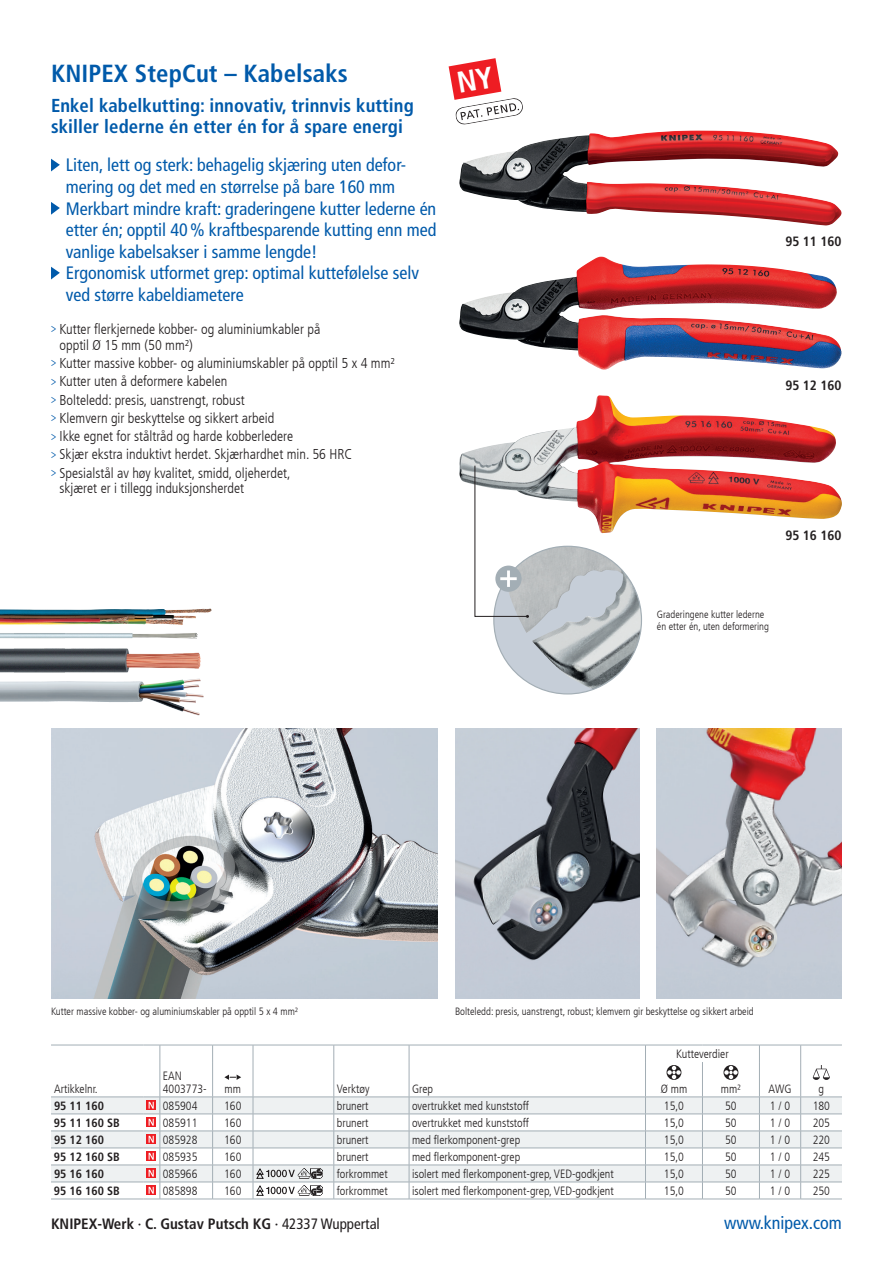
<style>
.page{position:relative;width:893px;height:1263px;background:#fff}
.page>*{position:absolute;margin:0;border:0;box-sizing:border-box;transform-origin:0 0}
.t1{font:700 condensed 24.75px "Frutiger LT Com";letter-spacing:.005em;color:#015aaa}
.t2{font:700 condensed 18.75px/21px "Frutiger LT Com";letter-spacing:.005em;color:#015aaa}
.t3{font:condensed 18px/21.6px "Frutiger LT Com";color:#015aaa}
.t4{font:700 condensed 15px "Frutiger LT Com";color:#231f20}
.t5{font:300 condensed 14.25px/18.3px "Frutiger LT Com";color:#231f20}
.t6{font:700 condensed 13.5px "Frutiger LT Com";color:#231f20}
.t7{font:300 condensed 12px/12.8px "Frutiger LT Com";color:#231f20}
.t8{font:700 condensed 12px "Frutiger LT Com";color:#231f20}
.t9{font:300 condensed 10.5px/12.8px "Frutiger LT Com";color:#231f20}
.s1{font-weight:400;font-size:12px;color:#015aaa}
.s2{font-weight:400}
</style>
<div class="page">
<img style="left:51px;top:729px;width:387px;height:269px">
<img style="left:657px;top:729px;width:185px;height:269px">
<img style="left:455px;top:729px;width:185px;height:269px">
<img style="left:459px;top:130px;width:383px;height:96px">
<img style="left:459px;top:259px;width:383px;height:111px">
<img style="left:459px;top:395px;width:383px;height:138px">
<img style="left:0;top:608px;width:210px;height:6px">
<img style="left:64px;top:654px;width:137px;height:26px">
<img style="left:0;top:654px;width:64px;height:19px">
<img style="left:64px;top:614px;width:136px;height:40px">
<img style="left:0;top:614px;width:64px;height:40px">
<img style="left:0;top:679px;width:198px;height:23px">
<div style="left:494px;top:546px;width:147px;height:148px;background:#c6ced8;border-radius:50%"></div>
<img style="left:507px;top:546px;width:134px;height:143px">
<svg style="left:474px;top:465px;width:55px;height:153px"></svg>
<svg style="left:51px;top:159px;width:9px;height:12px"></svg>
<svg style="left:51px;top:202px;width:9px;height:13px"></svg>
<svg style="left:51px;top:267px;width:9px;height:12px"></svg>
<svg style="left:51px;top:1045px;width:791px;height:155px"></svg>
<svg style="left:449px;top:58px;width:74px;height:67px"></svg>
<h1 class="t1" style="left:51px;top:59px;width:298px">KNIPEX StepCut – Kabelsaks</h1>
<h2 class="t2" style="left:51px;top:95px;width:364px">Enkel kabelkutting: innovativ, trinnvis kutting skiller lederne én etter én for å spare energi</h2>
<p class="t3" style="left:66px;top:155px;width:372px">Liten, lett og sterk: behagelig skjæring uten defor&shy;mering og det med en størrelse på bare 160 mm Merkbart mindre kraft: graderingene kutter lederne én etter én; opptil 40% kraftbesparende kutting enn med vanlige kabelsakser i samme lengde!<br>Ergonomisk utformet grep: optimal kuttefølelse selv ved større kabeldiametere</p>
<p class="t5" style="left:60px;top:321px;width:262px;line-height:15.8px;text-indent:-9px"><span class="s1">&gt;</span> Kutter flerkjernede kobber- og aluminiumkabler på opptil Ø 15 mm (50 mm²)</p>
<p class="t5" style="left:51px;top:354px;width:345px"><span class="s1">&gt;</span> Kutter massive kobber- og aluminiumskabler på opptil 5 x 4 mm² <span class="s1">&gt;</span> Kutter uten å deformere kabelen<br><span class="s1">&gt;</span> Bolteledd: presis, uanstrengt, robust<br><span class="s1">&gt;</span> Klemvern gir beskyttelse og sikkert arbeid<br><span class="s1">&gt;</span> Ikke egnet for ståltråd og harde kobberledere<br><span class="s1">&gt;</span> Skjær ekstra induktivt herdet. Skjærhardhet min. 56 HRC<br><span class="s1">&gt;</span> Spesialstål av høy kvalitet, smidd, oljeherdet,</p>
<p class="t5" style="left:60px;top:479px;width:186px">skjæret er i tillegg induksjonsherdet</p>
<p class="t6" style="left:785px;top:233px;width:58px">95 11 160</p>
<p class="t6" style="left:785px;top:377px;width:58px">95 12 160</p>
<p class="t6" style="left:785px;top:527px;width:58px">95 16 160</p>
<p class="t9" style="left:657px;top:608px;width:114px">Graderingene kutter lederne én etter én, uten deformering</p>
<p class="t9" style="left:51px;top:1005px;width:249px">Kutter massive kobber- og aluminiumskabler på opptil 5 x 4 mm²</p>
<p class="t9" style="left:455px;top:1005px;width:300px">Bolteledd: presis, uanstrengt, robust; klemvern gir beskyttelse og sikkert arbeid</p>
<p class="t7" style="left:54px;top:1082px;width:45px">Artikkelnr.</p>
<p class="t7" style="left:163px;top:1069px;width:45px">EAN<br>4003773-</p>
<p class="t7" style="left:225px;top:1082px;width:18px">mm</p>
<p class="t7" style="left:337px;top:1082px;width:34px">Verktøy</p>
<p class="t7" style="left:412px;top:1082px;width:23px">Grep</p>
<p class="t7" style="left:676px;top:1047px;width:54px">Kutteverdier</p>
<p class="t7" style="left:661px;top:1082px;width:28px">Ø mm</p>
<p class="t7" style="left:721px;top:1082px;width:22px">mm²</p>
<p class="t7" style="left:769px;top:1082px;width:24px">AWG</p>
<p class="t7" style="left:818px;top:1082px;width:7px">g</p>
<p class="t8" style="left:54px;top:1098px;width:51px">95 11 160</p>
<p class="t7" style="left:163px;top:1099px;width:36px">085904</p>
<p class="t7" style="left:224px;top:1099px;width:19px">160</p>
<p class="t7" style="left:337px;top:1099px;width:33px">brunert</p>
<p class="t7" style="left:412px;top:1099px;width:118px">overtrukket med kunststoff</p>
<p class="t7" style="left:664px;top:1099px;width:22px">15,0</p>
<p class="t7" style="left:725px;top:1099px;width:13px">50</p>
<p class="t7" style="left:770px;top:1099px;width:22px">1 / 0</p>
<p class="t7" style="left:813px;top:1099px;width:19px">180</p>
<p class="t8" style="left:54px;top:1115px;width:67px">95 11 160 SB</p>
<p class="t7" style="left:163px;top:1116px;width:36px">085911</p>
<p class="t7" style="left:224px;top:1116px;width:19px">160</p>
<p class="t7" style="left:337px;top:1116px;width:33px">brunert</p>
<p class="t7" style="left:412px;top:1116px;width:118px">overtrukket med kunststoff</p>
<p class="t7" style="left:664px;top:1116px;width:22px">15,0</p>
<p class="t7" style="left:725px;top:1116px;width:13px">50</p>
<p class="t7" style="left:770px;top:1116px;width:22px">1 / 0</p>
<p class="t7" style="left:813px;top:1116px;width:19px">205</p>
<p class="t8" style="left:54px;top:1132px;width:51px">95 12 160</p>
<p class="t7" style="left:163px;top:1133px;width:36px">085928</p>
<p class="t7" style="left:224px;top:1133px;width:19px">160</p>
<p class="t7" style="left:337px;top:1133px;width:33px">brunert</p>
<p class="t7" style="left:412px;top:1133px;width:110px">med flerkomponent-grep</p>
<p class="t7" style="left:664px;top:1133px;width:22px">15,0</p>
<p class="t7" style="left:725px;top:1133px;width:13px">50</p>
<p class="t7" style="left:770px;top:1133px;width:22px">1 / 0</p>
<p class="t7" style="left:813px;top:1133px;width:19px">220</p>
<p class="t8" style="left:54px;top:1149px;width:67px">95 12 160 SB</p>
<p class="t7" style="left:163px;top:1150px;width:36px">085935</p>
<p class="t7" style="left:224px;top:1150px;width:19px">160</p>
<p class="t7" style="left:337px;top:1150px;width:33px">brunert</p>
<p class="t7" style="left:412px;top:1150px;width:110px">med flerkomponent-grep</p>
<p class="t7" style="left:664px;top:1150px;width:22px">15,0</p>
<p class="t7" style="left:725px;top:1150px;width:13px">50</p>
<p class="t7" style="left:770px;top:1150px;width:22px">1 / 0</p>
<p class="t7" style="left:813px;top:1150px;width:19px">245</p>
<p class="t8" style="left:54px;top:1166px;width:51px">95 16 160</p>
<p class="t7" style="left:163px;top:1167px;width:36px">085966</p>
<p class="t7" style="left:224px;top:1167px;width:19px">160</p>
<p class="t7" style="left:337px;top:1167px;width:52px">forkrommet</p>
<p class="t7" style="left:412px;top:1167px;width:203px">isolert med flerkomponent-grep, VED-godkjent</p>
<p class="t7" style="left:664px;top:1167px;width:22px">15,0</p>
<p class="t7" style="left:725px;top:1167px;width:13px">50</p>
<p class="t7" style="left:770px;top:1167px;width:22px">1 / 0</p>
<p class="t7" style="left:813px;top:1167px;width:19px">225</p>
<p class="t8" style="left:54px;top:1183px;width:67px">95 16 160 SB</p>
<p class="t7" style="left:163px;top:1184px;width:36px">085898</p>
<p class="t7" style="left:224px;top:1184px;width:19px">160</p>
<p class="t7" style="left:337px;top:1184px;width:52px">forkrommet</p>
<p class="t7" style="left:412px;top:1184px;width:203px">isolert med flerkomponent-grep, VED-godkjent</p>
<p class="t7" style="left:664px;top:1184px;width:22px">15,0</p>
<p class="t7" style="left:725px;top:1184px;width:13px">50</p>
<p class="t7" style="left:770px;top:1184px;width:22px">1 / 0</p>
<p class="t7" style="left:813px;top:1184px;width:19px">250</p>
<p class="t4" style="left:51px;top:1215px;width:330px">KNIPEX-Werk <span class="s2">·</span> C. Gustav Putsch KG <span class="s2">· 42337 Wuppertal</span></p>
<h3 class="t3" style="left:724px;top:1212px;width:119px">www.knipex.com</h3>
</div>
